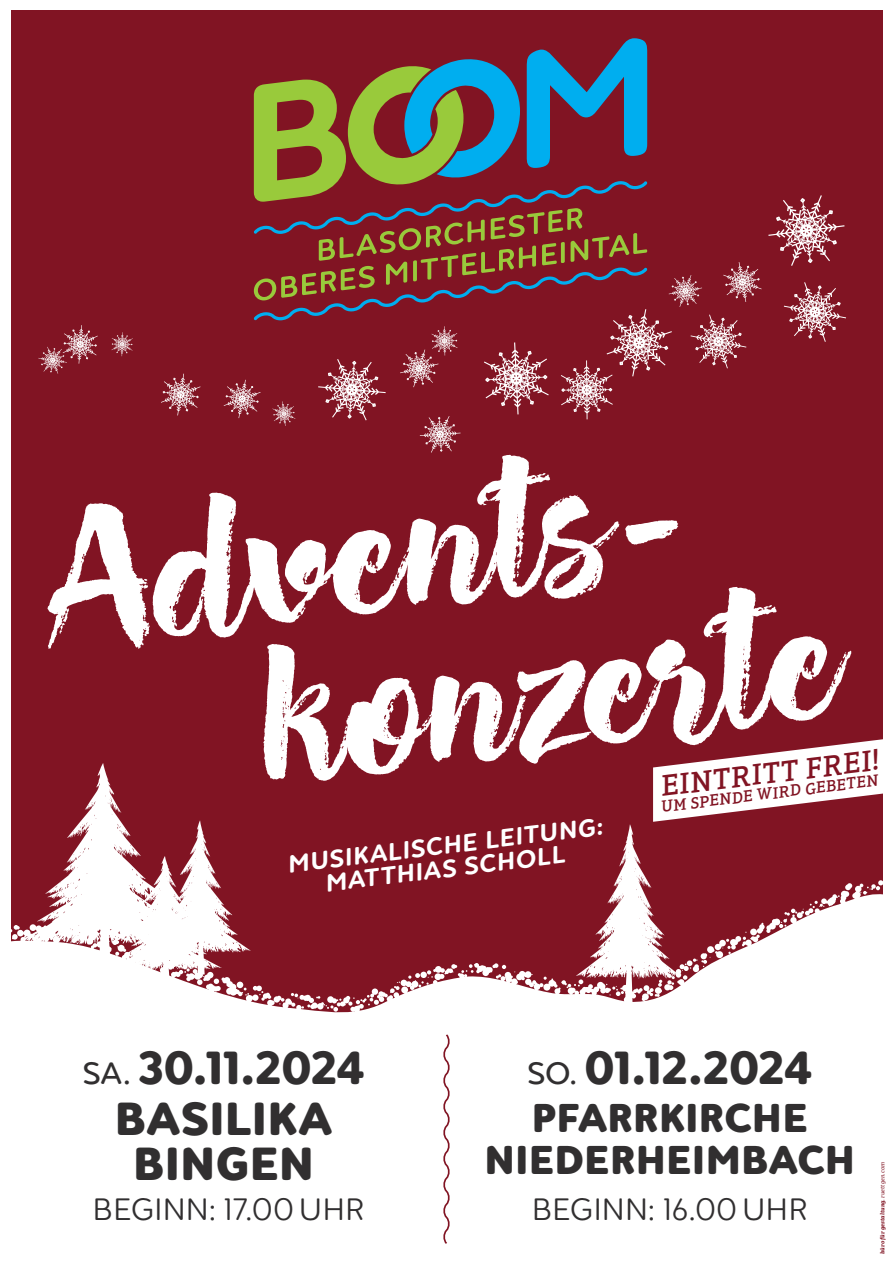
<style>
.page{position:relative;width:893px;height:1263px;background:#fff}
.page>*{position:absolute;margin:0;border:0;box-sizing:border-box;transform-origin:0 0}
.t1{font:180.45px "Hensa";color:#fff;scale:1.05 1}
.t2{font:800 45px/51.4px "Luengo";letter-spacing:-.03em;color:#312f30;text-align:center}
.t3{font:800 39px/42px "Luengo";letter-spacing:-.025em;color:#312f30;text-align:center}
.t4{font:300 30px "Luengo";letter-spacing:.005em;color:#312f30}
.t5{font:500 30px "Aptifer Slab LT Pro";color:#811423}
.t6{font:700 24px/23.2px "Luengo";color:#fff;text-align:center}
.t7{font:500 16.5px "Aptifer Slab LT Pro";color:#811423}
.t8{font:italic 700 5.62px "Adelle Basic";letter-spacing:.01em;color:#811423}
.s1{font-weight:400;font-size:30px}
.s2{font-weight:400}
</style>
<div class="page">
<div style="left:11px;top:11px;width:871px;height:1024px;background:#811423"></div>
<svg style="left:11px;top:880px;width:872px;height:155px;fill:#fff"></svg>
<svg style="left:20px;top:763px;width:659px;height:241px"></svg>
<svg style="left:653px;top:738px;width:230px;height:84px"></svg>
<svg style="left:441px;top:1032px;width:11px;height:212px"></svg>
<svg style="left:768px;top:195px;width:76px;height:71px"></svg>
<svg style="left:784px;top:282px;width:62px;height:60px"></svg>
<svg style="left:224px;top:38px;width:538px;height:415px"></svg>
<svg style="left:161px;top:374px;width:39px;height:41px"></svg>
<svg style="left:111px;top:332px;width:22px;height:24px"></svg>
<svg style="left:38px;top:325px;width:60px;height:49px"></svg>
<h1 class="t1" style="left:34px;top:508px;width:620px;rotate:-7deg">Advents-</h1>
<h1 class="t1" style="left:248px;top:641px;width:556px;rotate:-7deg">konzerte</h1>
<p class="t5" style="left:658px;top:769px;width:221px;rotate:-7deg">EINTRITT FREI!</p>
<p class="t7" style="left:660px;top:797px;width:220px;rotate:-7deg">UM SPENDE WIRD GEBETEN</p>
<p class="t6" style="left:286px;top:853px;width:319px;rotate:-7deg">MUSIKALISCHE LEITUNG:<br>MATTHIAS SCHOLL</p>
<p class="t2" style="left:82px;top:1043px;width:284px"><span class="s1">SA.</span> 30.11.2024<br>BASILIKA</p>
<p class="t2" style="left:132px;top:1139px;width:184px">BINGEN</p>
<p class="t2" style="left:527px;top:1043px;width:287px"><span class="s1">SO.</span> 01.12.2024</p>
<p class="t3" style="left:484px;top:1098px;width:374px">PFARRKIRCHE<br>NIEDERHEIMBACH</p>
<p class="t4" style="left:93px;top:1188px;width:273px">BEGINN: 17.00 UHR</p>
<p class="t4" style="left:532px;top:1188px;width:277px">BEGINN: 16.00 UHR</p>
<p class="t8" style="left:879px;top:1254px;width:93px;rotate:-90deg">büro für gestaltung. <span class="s2">ruettgen.com</span></p>
</div>
